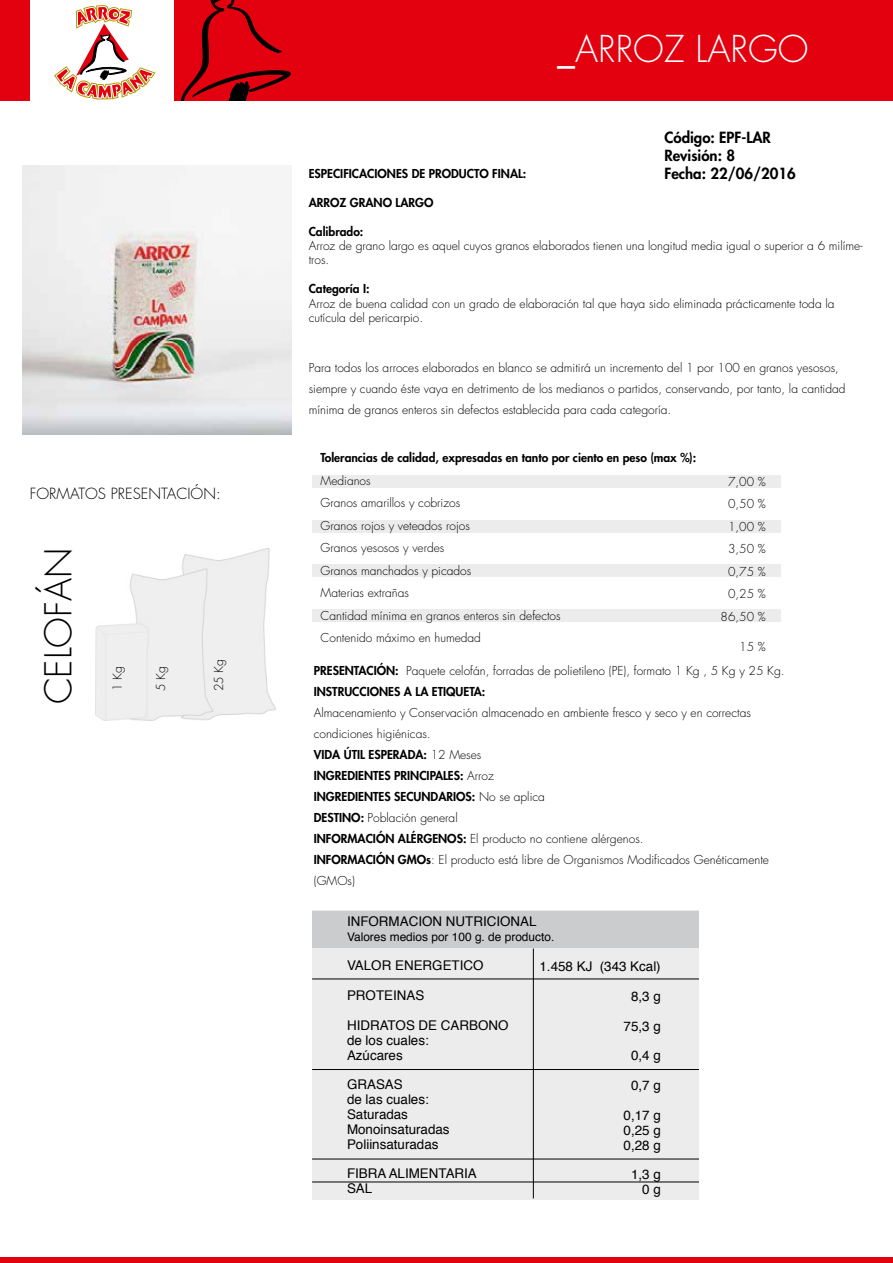
<style>
.page{position:relative;width:893px;height:1263px;background:#fff}
.page>*{position:absolute;margin:0;border:0;box-sizing:border-box;transform-origin:0 0}
.t1{font:300 36px "Futura";color:#fff}
.t2{font:300 36px "Futura";color:#000}
.t3{font:800 15px/18px "Futura";color:#000}
.t4{font:300 15px "Futura";color:#000}
.t5{font:13.35px/14.9px "Helvetica";color:#000}
.t6{font:300 12.6px "Futura";color:#000}
.t7{font:300 12px/22.5px "Futura";color:#000}
.t8{font:800 12px "Futura";color:#000}
.t9{font:11.85px "Helvetica";color:#000}
.s1{font-weight:800}
</style>
<div class="page">
<img style="left:96px;top:548px;width:180px;height:172px">
<svg style="left:54px;top:5px;width:102px;height:95px"></svg>
<div style="left:0;top:0;width:30px;height:101px;background:#e3000f"></div>
<div style="left:174px;top:0;width:719px;height:101px;background:#e3000f"></div>
<svg style="left:180px;top:0;width:111px;height:101px"></svg>
<div style="left:0;top:1257px;width:893px;height:6px;background:#e3000f"></div>
<div style="left:312px;top:475px;width:469px;height:13px;background:#ececed"></div>
<div style="left:312px;top:520px;width:469px;height:13px;background:#ececed"></div>
<div style="left:312px;top:564px;width:469px;height:13px;background:#ececed"></div>
<div style="left:312px;top:609px;width:469px;height:13px;background:#ececed"></div>
<img style="left:22px;top:166px;width:269px;height:269px">
<div style="left:312px;top:910px;width:387px;height:289px;background:#ececed"></div>
<div style="left:312px;top:911px;width:387px;height:37px;background:#cbcccd"></div>
<hr style="left:312px;top:979px;width:387px;height:1px;background:#000">
<hr style="left:312px;top:1069px;width:387px;height:1px;background:#000">
<hr style="left:312px;top:1159px;width:387px;height:1px;background:#000">
<hr style="left:312px;top:1182px;width:387px;height:1px;background:#000">
<hr style="left:533px;top:948px;width:1px;height:250px;background:#000">
<p class="t4" style="left:30px;top:484px;width:192px">FORMATOS PRESENTACIÓN:</p>
<h1 class="t2" style="left:35px;top:704px;width:158px;rotate:-90deg">CELOFÁN</h1>
<p class="t7" style="left:106px;top:691px;width:26px;rotate:-90deg">1 Kg</p>
<p class="t7" style="left:150px;top:691px;width:26px;rotate:-90deg">5 Kg</p>
<p class="t7" style="left:208px;top:691px;width:34px;rotate:-90deg">25 Kg</p>
<h1 class="t1" style="left:557px;top:25px;width:253px">_ARROZ LARGO</h1>
<p class="t3" style="left:664px;top:128px;width:133px">Código: EPF-LAR<br>Revisión: 8<br>Fecha: 22/06/2016</p>
<p class="t8" style="left:309px;top:166px;width:219px">ESPECIFICACIONES DE PRODUCTO FINAL:</p>
<p class="t8" style="left:309px;top:194px;width:126px">ARROZ GRANO LARGO</p>
<p class="t8" style="left:309px;top:223px;width:56px">Calibrado:</p>
<p class="t7" style="left:309px;top:239px;width:555px;line-height:14.4px">Arroz de grano largo es aquel cuyos granos elaborados tienen una longitud media igual o superior a 6 milíme&shy;tros.</p>
<p class="t8" style="left:309px;top:281px;width:62px">Categoría I:</p>
<p class="t7" style="left:309px;top:296px;width:527px;line-height:14.4px">Arroz de buena calidad con un grado de elaboración tal que haya sido eliminada prácticamente toda la cutícula del pericarpio.</p>
<p class="t7" style="left:309px;top:357px;width:538px;line-height:21px">Para todos los arroces elaborados en blanco se admitirá un incremento del 1 por 100 en granos yesosos, siempre y cuando éste vaya en detrimento de los medianos o partidos, conservando, por tanto, la cantidad mínima de granos enteros sin defectos establecida para cada categoría.</p>
<p class="t8" style="left:321px;top:450px;width:377px">Tolerancias de calidad, expresadas en tanto por ciento en peso (max %):</p>
<p class="t7" style="left:321px;top:469px;width:242px">Medianos<br>Granos amarillos y cobrizos<br>Granos rojos y veteados rojos<br>Granos yesosos y verdes<br>Granos manchados y picados<br>Materias extrañas<br>Cantidad mínima en granos enteros sin defectos<br>Contenido máximo en humedad</p>
<p class="t7" style="left:721px;top:470px;width:47px;text-align:right">7,00 %<br>0,50 %<br>1,00 %<br>3,50 %<br>0,75 %<br>0,25 %<br>86,50 %</p>
<p class="t7" style="left:739px;top:635px;width:28px">15 %</p>
<p class="t7" style="left:314px;top:660px;width:472px;line-height:21px"><span class="s1">PRESENTACIÓN:</span> Paquete celofán, forradas de polietileno (PE), formato 1 Kg , 5 Kg y 25 Kg.<br><span class="s1">INSTRUCCIONES A LA ETIQUETA:</span></p>
<p class="t7" style="left:314px;top:702px;width:457px;line-height:21px">Almacenamiento y Conservación almacenado en ambiente fresco y seco y en correctas condiciones higiénicas.<br><span class="s1">VIDA ÚTIL ESPERADA:</span> 12 Meses<br><span class="s1">INGREDIENTES PRINCIPALES:</span> Arroz<br><span class="s1">INGREDIENTES SECUNDARIOS:</span> No se aplica<br><span class="s1">DESTINO:</span> Población general<br><span class="s1">INFORMACIÓN ALÉRGENOS:</span> El producto no contiene alérgenos.<br><span class="s1">INFORMACIÓN GMOs</span>: El producto está libre de Organismos Modificados Genéticamente (GMOs)</p>
<p class="t5" style="left:347px;top:914px;width:191px">INFORMACION NUTRICIONAL</p>
<p class="t9" style="left:347px;top:927px;width:209px">Valores medios por 100 g. de producto.</p>
<p class="t5" style="left:347px;top:959px;width:138px">VALOR ENERGETICO</p>
<p class="t5" style="left:347px;top:988px;width:79px">PROTEINAS</p>
<p class="t5" style="left:347px;top:1018px;width:163px">HIDRATOS DE CARBONO de los cuales:<br>Azúcares</p>
<p class="t5" style="left:347px;top:1077px;width:104px">GRASAS<br>de las cuales:<br>Saturadas<br>Monoinsaturadas<br>Poliinsaturadas</p>
<p class="t5" style="left:347px;top:1167px;width:131px">FIBRA ALIMENTARIA<br>SAL</p>
<p class="t5" style="left:540px;top:959px;width:123px">1.458 KJ (343 Kcal)</p>
<p class="t5" style="left:631px;top:989px;width:31px">8,3 g</p>
<p class="t5" style="left:624px;top:1019px;width:39px">75,3 g</p>
<p class="t5" style="left:631px;top:1049px;width:31px">0,4 g</p>
<p class="t5" style="left:631px;top:1078px;width:31px">0,7 g</p>
<p class="t5" style="left:624px;top:1108px;width:39px;text-align:justify">0,17 g 0,25 g 0,28 g</p>
<p class="t5" style="left:631px;top:1167px;width:31px;text-align:right">1,3 g<br>0 g</p>
<p class="t6" style="left:318px;top:1169px;width:162px">FORMATOS PRESENTACIÓN:</p>
</div>
